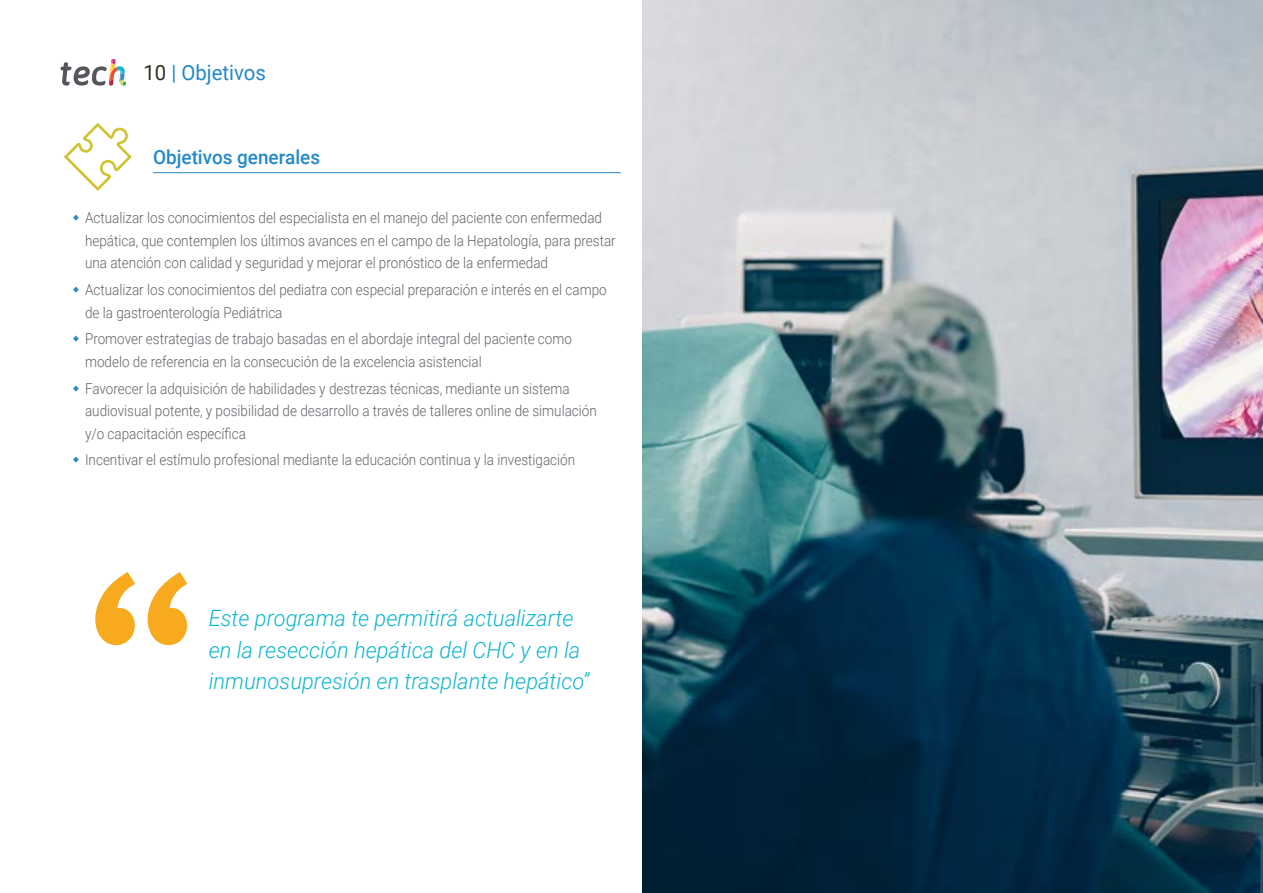
<style>
.page{position:relative;width:1263px;height:893px;background:#fff}
.page>*{position:absolute;margin:0;border:0;box-sizing:border-box;transform-origin:0 0}
.t1{font:italic 300 22.5px/31.5px "Roboto";color:#0fb6cf}
.t2{font:21px "Roboto";color:#2488c9}
.t3{font:500 19.5px "Roboto";color:#2488c9}
.t4{font:300 15px/22.5px "Roboto";color:#61646a;scale:.9 1}
.s1{color:#312e20}
</style>
<div class="page">
<hr style="left:153px;top:172px;width:468px;height:1px;background:#2488c9">
<svg style="left:64px;top:123px;width:68px;height:68px"></svg>
<img style="left:642px;top:0;width:621px;height:893px">
<svg style="left:95px;top:572px;width:92px;height:73px"></svg>
<svg style="left:61px;top:59px;width:65px;height:27px"></svg>
<h2 class="t2" style="left:144px;top:57px;width:124px"><span class="s1">10</span> | Objetivos</h2>
<h3 class="t3" style="left:153px;top:144px;width:169px">Objetivos generales</h3>
<p class="t4" style="left:85px;top:206px;width:591px">Actualizar los conocimientos del especialista en el manejo del paciente con enfermedad hepática, que contemplen los últimos avances en el campo de la Hepatología, para prestar una atención con calidad y seguridad y mejorar el pronóstico de la enfermedad</p>
<p class="t4" style="left:85px;top:278px;width:581px">Actualizar los conocimientos del pediatra con especial preparación e interés en el campo de la gastroenterología Pediátrica</p>
<p class="t4" style="left:85px;top:327px;width:542px">Promover estrategias de trabajo basadas en el abordaje integral del paciente como modelo de referencia en la consecución de la excelencia asistencial</p>
<p class="t4" style="left:85px;top:376px;width:570px">Favorecer la adquisición de habilidades y destrezas técnicas, mediante un sistema audiovisual potente, y posibilidad de desarrollo a través de talleres online de simulación y/o capacitación específica</p>
<p class="t4" style="left:85px;top:448px;width:546px">Incentivar el estímulo profesional mediante la educación continua y la investigación</p>
<h1 class="t1" style="left:209px;top:602px;width:382px">Este programa te permitirá actualizarte en la resección hepática del CHC y en la inmunosupresión en trasplante hepático”</h1>
</div>
